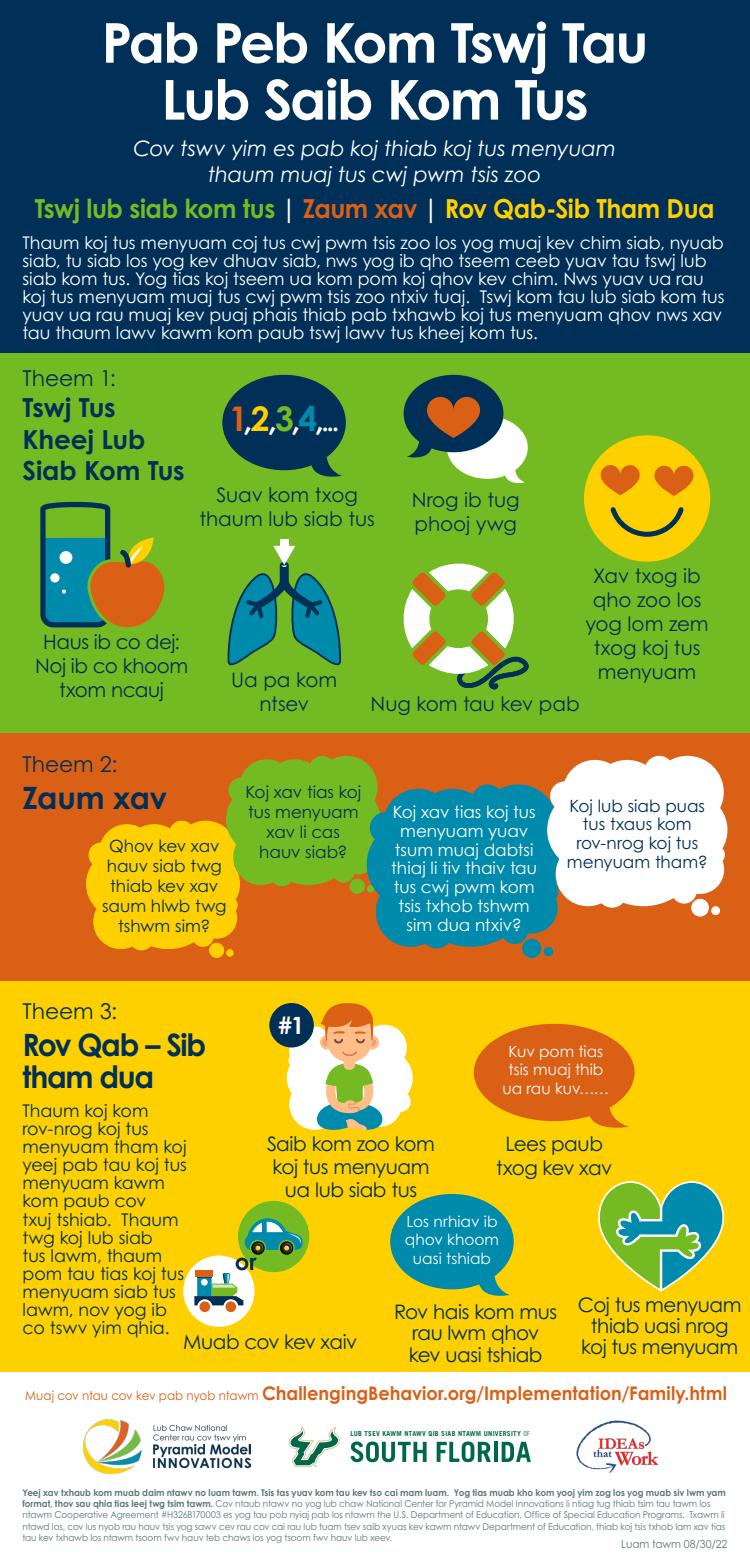
<style>
.page{position:relative;width:750px;height:1563px;background:#fff}
.page>*{position:absolute;margin:0;border:0;box-sizing:border-box;transform-origin:0 0}
.t1{font:700 55px/56.9px "Century Gothic Pro";letter-spacing:-.035em;color:#fff;text-align:center}
.Image{font:700 34px "Century Gothic";color:#fff}
.t2{font:700 30.81px/31.9px "Century Gothic Pro";letter-spacing:-.045em;color:#003057}
.t3{font:700 26.25px "Century Gothic Pro";letter-spacing:-.02em;color:#74bb23;scale:.95 1}
.t4{font:700 26.25px/31.5px "Century Gothic Pro";letter-spacing:-.005em;color:#003057}
.t5{font:700 23.75px "Century Gothic Pro";color:#fff}
.t6{font:21.88px "Century Gothic Pro";letter-spacing:-.005em;color:#003057}
.t7{font:italic 21.25px/25.5px "Century Gothic Pro";letter-spacing:-.005em;color:#fff;text-align:center}
.t8{font:20px/24px "Century Gothic Pro";letter-spacing:-.02em;color:#003057;text-align:center}
.t9{font:700 18.75px "Century Gothic Pro";letter-spacing:.005em;color:#da6016;scale:.95 1}
.t10{font:17.5px/18.1px "Century Gothic Pro";color:#fff}
.t11{font:17.5px/18.1px "Century Gothic Pro";color:#003057}
.t12{font:16.88px/20px "Century Gothic Pro";color:#003057;text-align:center}
.t13{font:16.88px/18.8px "Century Gothic Pro";color:#fff;text-align:center}
.t14{font:15.38px/18.5px "Century Gothic Pro";color:#fcfeff;text-align:center}
.t15{font:11.12px "Century Gothic Pro";letter-spacing:-.01em;color:#5c7775;scale:.95 1}
.t16{font:9.38px/11.2px "Century Gothic Pro";letter-spacing:-.01em;color:#5c7775;scale:.95 1}
.Image-2{font:700 6.88px "Trade Gothic LT";letter-spacing:.045em;color:#006848}
.s1{color:#fff}
.s2{color:#da6016}
.s3{color:#ffd000}
.s4{color:#74bb23}
.s5{color:#008aac}
.s6{font-size:25.19px}
.s7{font-weight:400;font-size:12.5px}
.s8{font-family:"Trade Gothic LT Std Cn 18";font-weight:400}
.s9{font-weight:700}
</style>
<div class="page">
<div style="left:0;top:352px;width:750px;height:381px;background:#74bb23"></div>
<div style="left:0;top:980px;width:750px;height:392px;background:#ffd000"></div>
<div style="left:0;top:733px;width:750px;height:247px;background:#da6016"></div>
<div style="left:0;top:0;width:750px;height:352px;background:#003057"></div>
<svg style="left:222px;top:375px;width:124px;height:102px"></svg>
<svg style="left:404px;top:375px;width:124px;height:109px"></svg>
<svg style="left:40px;top:503px;width:125px;height:125px"></svg>
<svg style="left:227px;top:546px;width:114px;height:119px"></svg>
<div style="left:280px;top:539px;width:8px;height:7px;background:#fff"></div>
<svg style="left:403px;top:563px;width:126px;height:126px"></svg>
<div style="left:584px;top:435px;width:126px;height:126px;background:#ffd000;border-radius:50%"></div>
<svg style="left:610px;top:507px;width:74px;height:30px"></svg>
<svg style="left:601px;top:465px;width:39px;height:30px"></svg>
<svg style="left:654px;top:466px;width:40px;height:30px"></svg>
<div style="left:209px;top:943px;width:15px;height:15px;background:#ffd000;border-radius:50%"></div>
<div style="left:226px;top:949px;width:8px;height:7px;background:#ffd000;border-radius:50%"></div>
<div style="left:522px;top:939px;width:19px;height:19px;background:#008aac;border-radius:50%"></div>
<div style="left:544px;top:946px;width:9px;height:10px;background:#008aac;border-radius:50%"></div>
<svg style="left:86px;top:756px;width:641px;height:194px"></svg>
<div style="left:691px;top:899px;width:18px;height:17px;background:#fff;border-radius:50%"></div>
<div style="left:711px;top:906px;width:9px;height:9px;background:#fff;border-radius:50%"></div>
<svg style="left:287px;top:1003px;width:126px;height:127px"></svg>
<div style="left:269px;top:1003px;width:45px;height:44px;background:#003057;border-radius:50%"></div>
<svg style="left:474px;top:1023px;width:161px;height:105px"></svg>
<div style="left:183px;top:1255px;width:72px;height:71px;background:#fff;border-radius:50%"></div>
<div style="left:199px;top:1301px;width:11px;height:11px;background:#da6016;border-radius:50%"></div>
<div style="left:226px;top:1301px;width:10px;height:11px;background:#da6016;border-radius:50%"></div>
<div style="left:238px;top:1201px;width:71px;height:71px;background:#74bb23;border-radius:50%"></div>
<svg style="left:194px;top:1218px;width:109px;height:87px"></svg>
<svg style="left:390px;top:1194px;width:124px;height:102px"></svg>
<svg style="left:598px;top:1181px;width:126px;height:111px"></svg>
<img style="left:84px;top:1419px;width:166px;height:54px">
<svg style="left:289px;top:1426px;width:51px;height:41px"></svg>
<svg style="left:350px;top:1441px;width:77px;height:21px"></svg>
<svg style="left:437px;top:1441px;width:54px;height:21px"></svg>
<hr style="left:494px;top:1441px;width:4px;height:20px;background:#006848">
<svg style="left:502px;top:1441px;width:29px;height:20px"></svg>
<img style="left:576px;top:1420px;width:83px;height:53px">
<p class="t1" style="left:102px;top:14px;width:548px">Pab Peb Kom Tswj Tau<br>Lub Saib Kom Tus</p>
<p class="t7" style="left:133px;top:136px;width:484px">Cov tswv yim es pab koj thiab koj tus menyuam thaum muaj tus cwj pwm tsis zoo</p>
<p class="t3" style="left:35px;top:192px;width:717px">Tswj lub siab kom tus <span class="s1">|</span> <span class="s2">Zaum xav</span> <span class="s1">|</span> <span class="s3">Rov Qab-Sib Tham Dua</span></p>
<p class="t10" style="left:22px;top:233px;width:704px">Thaum koj tus menyuam coj tus cwj pwm tsis zoo los yog muaj kev chim siab, nyuab siab, tu siab los yog kev dhuav siab, nws yog ib qho tseem ceeb yuav tau tswj lub siab kom tus. Yog tias koj tseem ua kom pom koj qhov kev chim. Nws yuav ua rau koj tus menyuam muaj tus cwj pwm tsis zoo ntxiv tuaj. Tswj kom tau lub siab kom tus yuav ua rau muaj kev puaj phais thiab pab txhawb koj tus menyuam qhov nws xav tau thaum lawv kawm kom paub tswj lawv tus kheej kom tus.</p>
<p class="t6" style="left:22px;top:364px;width:95px">Theem 1:</p>
<p class="t4" style="left:22px;top:391px;width:164px">Tswj Tus<br>Kheej Lub<br>Siab Kom Tus</p>
<p class="Image" style="left:229px;top:393px;width:111px"><span class="s2">1</span>,<span class="s3">2</span>,<span class="s4">3</span>,<span class="s5">4</span>,<span class="s6">...</span></p>
<p class="t8" style="left:199px;top:483px;width:177px">Suav kom txog thaum lub siab tus</p>
<p class="t8" style="left:412px;top:488px;width:110px;text-align:left">Nrog ib tug phooj ywg</p>
<p class="t8" style="left:35px;top:629px;width:155px">Haus ib co dej:<br>Noj ib co khoom txom ncauj</p>
<p class="t8" style="left:231px;top:667px;width:107px">Ua pa kom ntsev</p>
<p class="t8" style="left:585px;top:563px;width:125px">Xav txog ib qho zoo los yog lom zem txog koj tus menyuam</p>
<p class="t8" style="left:370px;top:691px;width:211px">Nug kom tau kev pab</p>
<p class="t6" style="left:22px;top:751px;width:97px">Theem 2:</p>
<p class="t2" style="left:22px;top:781px;width:146px">Zaum xav</p>
<p class="t12" style="left:102px;top:835px;width:126px">Qhov kev xav hauv siab twg thiab kev xav saum hlwb twg tshwm sim?</p>
<p class="t12" style="left:246px;top:782px;width:117px">Koj xav tias koj tus menyuam xav li cas hauv siab?</p>
<p class="t13" style="left:391px;top:802px;width:147px">Koj xav tias koj tus menyuam yuav tsum muaj dabtsi thiaj li tiv thaiv tau tus cwj pwm kom tsis txhob tshwm sim dua ntxiv?</p>
<p class="t12" style="left:567px;top:796px;width:142px;line-height:18.8px">Koj lub siab puas tus txaus kom rov-nrog koj tus menyuam tham?</p>
<p class="t6" style="left:22px;top:998px;width:96px">Theem 3:</p>
<p class="t2" style="left:22px;top:1029px;width:185px">Rov Qab – Sib tham dua</p>
<p class="t11" style="left:22px;top:1101px;width:166px">Thaum koj kom rov-nrog koj tus menyuam tham koj yeej pab tau koj tus menyuam kawm kom paub cov<br>txuj tshiab. Thaum twg koj lub siab<br>tus lawm, thaum pom tau tias koj tus menyuam siab tus lawm, nov yog ib co tswv yim qhia.</p>
<p class="t5" style="left:278px;top:1010px;width:28px">#1</p>
<p class="t14" style="left:503px;top:1042px;width:108px">Kuv pom tias tsis muaj thib ua rau kuv……</p>
<p class="t8" style="left:267px;top:1132px;width:170px;line-height:23.1px">Saib kom zoo kom koj tus menyuam ua lub siab tus</p>
<p class="t8" style="left:496px;top:1131px;width:118px">Lees paub txog kev xav</p>
<p class="t14" style="left:405px;top:1211px;width:96px">Los nrhiav ib qhov khoom uasi tshiab</p>
<p class="t8" style="left:394px;top:1301px;width:165px;line-height:21.2px">Rov hais kom mus rau lwm qhov kev uasi tshiab</p>
<p class="t8" style="left:578px;top:1293px;width:165px;line-height:21.2px">Coj tus menyuam thiab uasi nrog koj tus menyuam</p>
<p class="t9" style="left:25px;top:1381px;width:740px"><span class="s7">Muaj cov ntau cov kev pab nyob ntawm</span> ChallengingBehavior.org/Implementation/Family.html</p>
<p class="Image-2" style="left:350px;top:1429px;width:181px">LUB TSEV KAWM NTAWV QIB SIAB NTAWM UNIVERSITY <span class="s8">OF</span></p>
<p class="t8" style="left:183px;top:1330px;width:176px">Muab cov kev xaiv</p>
<p class="t16" style="left:22px;top:1486px;width:742px"><span class="s9">Yeej xav txhaub kom muab daim ntawv no luam tawm. Tsis tas yuav kom tau kev tso cai mam luam. Yog tias muab kho kom yooj yim zog los yog muab siv lwm yam format, thov sau qhia tias leej twg tsim tawm.</span> Cov ntaub ntawv no yog lub chaw National Center for Pyramid Model Innovations li ntiag tug thiab tsim tau tawm los ntawm Cooperative Agreement #H326B170003 es yog tau pob nyiaj pab los ntawm the U.S. Department of Education, Office of Special Education Programs. Txawm li ntawd los, cov lus nyob rau hauv tsis yog sawv cev rau cov cai rau lub tuam tsev saib xyuas kev kawm ntawv Department of Education, thiab koj tsis txhob lam xav tias tau kev txhawb los ntawm tsoom fwv hauv teb chaws los yog tsoom fwv hauv lub xeev.</p>
<p class="t15" style="left:621px;top:1537px;width:113px">Luam tawm 08/30/22</p>
</div>
